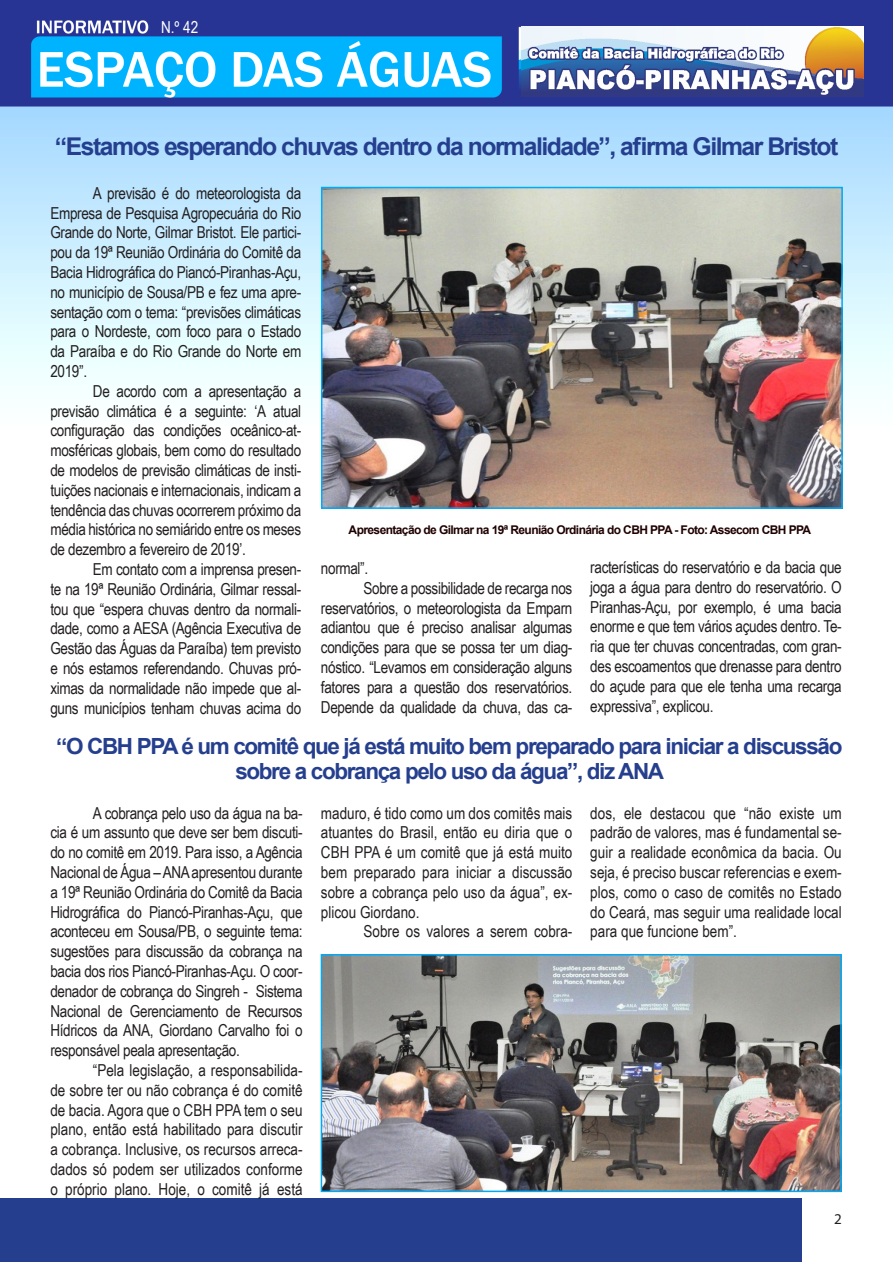
<style>
.page{position:relative;width:893px;height:1263px;background:#fff}
.page>*{position:absolute;margin:0;border:0;box-sizing:border-box;transform-origin:0 0}
.t1{font:700 24.45px "Arial";letter-spacing:-.06em;color:#253f8e}
.t2{font:700 22.35px/25.5px "Arial";letter-spacing:-.06em;color:#253f8e;text-align:center}
.Corpo_do_Texto{font:16.5px/19.8px "Arial Narrow";letter-spacing:-.02em;color:#231f20;text-align:justify}
.Corpo_do_Texto-2{font:16.5px "Arial Narrow";color:#231f20}
.t3{font:16.5px "Arial Narrow";color:#fff}
.t4{font:15px "Myriad Pro";color:#231f20}
.t5{font:700 12px "Arial";letter-spacing:-.05em;color:#1f0000}
</style>
<div class="page">
<img style="left:0;top:0;width:893px;height:1162px">
<img style="left:522px;top:27px;width:341px;height:70px">
<div style="left:0;top:1198px;width:801px;height:64px;background:#253f8e"></div>
<img style="left:324px;top:190px;width:516px;height:316px">
<div style="left:321px;top:187px;width:522px;height:322px;border:2px solid #00a9f9"></div>
<img style="left:324px;top:957px;width:515px;height:232px">
<div style="left:321px;top:954px;width:521px;height:238px;border:2px solid #00a9f9"></div>
<p class="t3" style="left:161px;top:15px;width:39px">N.º 42</p>
<p class="t1" style="left:55px;top:130px;width:785px">“Estamos esperando chuvas dentro da normalidade”, afirma Gilmar Bristot</p>
<p class="Corpo_do_Texto" style="left:50px;top:182px;width:252px;text-indent:43px">A previsão é do meteorologista da Empresa de Pesquisa Agropecuária do Rio Grande do Norte, Gilmar Bristot. Ele partici&shy;pou da 19ª Reunião Ordinária do Comitê da Bacia Hidrográfica do Piancó-Piranhas-Açu, no município de Sousa/PB e fez uma apre&shy;sentação com o tema: “previsões climáticas para o Nordeste, com foco para o Estado da Paraíba e do Rio Grande do Norte em 2019”.</p>
<p class="Corpo_do_Texto" style="left:50px;top:380px;width:252px;text-indent:43px">De acordo com a apresentação a previsão climática é a seguinte: ‘A atual configuração das condições oceânico-at&shy;mosféricas globais, bem como do resultado de modelos de previsão climáticas de insti&shy;tuições nacionais e internacionais, indicam a tendência das chuvas ocorrerem próximo da média histórica no semiárido entre os meses de dezembro a fevereiro de 2019’.</p>
<p class="Corpo_do_Texto" style="left:50px;top:559px;width:252px;text-indent:43px">Em contato com a imprensa presen&shy;te na 19ª Reunião Ordinária, Gilmar ressal&shy;tou que “espera chuvas dentro da normali&shy;dade, como a AESA (Agência Executiva de Gestão das Águas da Paraíba) tem previsto e nós estamos referendando. Chuvas pró&shy;ximas da normalidade não impede que al&shy;guns municípios tenham chuvas acima do</p>
<p class="Corpo_do_Texto" style="left:321px;top:558px;width:49px">normal”.</p>
<p class="t5" style="left:349px;top:522px;width:464px">Apresentação de Gilmar na 19ª Reunião Ordinária do CBH PPA - Foto: Assecom CBH PPA</p>
<p class="Corpo_do_Texto" style="left:590px;top:557px;width:253px">racterísticas do reservatório e da bacia que joga a água para dentro do reservatório. O Piranhas-Açu, por exemplo, é uma bacia enorme e que tem vários açudes dentro. Te&shy;ria que ter chuvas concentradas, com gran&shy;des escoamentos que drenasse para dentro do açude para que ele tenha uma recarga expressiva”, explicou.</p>
<p class="t2" style="left:56px;top:734px;width:788px">“O CBH PPA é um comitê que já está muito bem preparado para iniciar a discussão sobre a cobrança pelo uso da água”, diz ANA</p>
<p class="Corpo_do_Texto" style="left:321px;top:577px;width:253px;text-indent:43px">Sobre a possibilidade de recarga nos reservatórios, o meteorologista da Emparn adiantou que é preciso analisar algumas condições para que se possa ter um diag&shy;nóstico. “Levamos em consideração alguns fatores para a questão dos reservatórios.<br>Depende da qualidade da chuva, das ca-</p>
<p class="Corpo_do_Texto" style="left:50px;top:802px;width:254px;text-indent:43px">A cobrança pelo uso da água na ba&shy;cia é um assunto que deve ser bem discuti&shy;do no comitê em 2019. Para isso, a Agência Nacional de Água – ANA apresentou durante a 19ª Reunião Ordinária do Comitê da Bacia Hidrográfica do Piancó-Piranhas-Açu, que aconteceu em Sousa/PB, o seguinte tema: sugestões para discussão da cobrança na bacia dos rios Piancó-Piranhas-Açu. O coor&shy;denador de cobrança do Singreh - Sistema Nacional de Gerenciamento de Recursos Hídricos da ANA, Giordano Carvalho foi o responsável peala apresentação.</p>
<p class="Corpo_do_Texto" style="left:50px;top:1060px;width:254px;text-indent:43px">“Pela legislação, a responsabilida&shy;de sobre ter ou não cobrança é do comitê de bacia. Agora que o CBH PPA tem o seu plano, então está habilitado para discutir a cobrança. Inclusive, os recursos arreca&shy;dados só podem ser utilizados conforme o próprio plano. Hoje, o comitê já está</p>
<p class="Corpo_do_Texto" style="left:321px;top:802px;width:253px">maduro, é tido como um dos comitês mais atuantes do Brasil, então eu diria que o CBH PPA é um comitê que já está muito bem preparado para iniciar a discussão sobre a cobrança pelo uso da água”, ex&shy;plicou Giordano.</p>
<p class="Corpo_do_Texto-2" style="left:363px;top:919px;width:210px">Sobre os valores a serem cobra-</p>
<p class="Corpo_do_Texto" style="left:590px;top:802px;width:253px">dos, ele destacou que “não existe um padrão de valores, mas é fundamental se&shy;guir a realidade econômica da bacia. Ou seja, é preciso buscar referencias e exem&shy;plos, como o caso de comitês no Estado do Ceará, mas seguir uma realidade local para que funcione bem”.</p>
<p class="t4" style="left:834px;top:1209px;width:9px">2</p>
</div>
